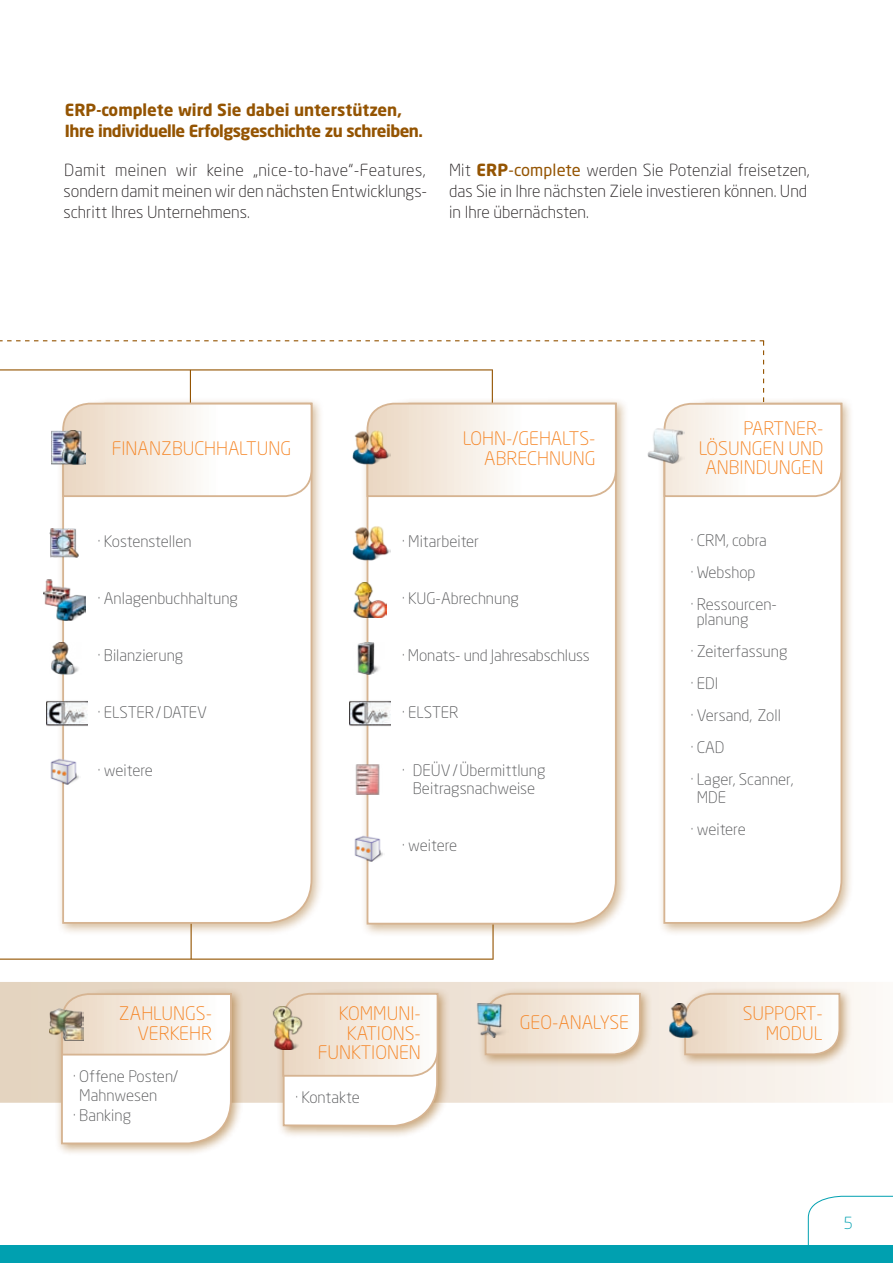
<style>
.page{position:relative;width:893px;height:1263px;background:#fff}
.page>*{position:absolute;margin:0;border:0;box-sizing:border-box;transform-origin:0 0}
.t1{font:300 18.45px/19.4px "Neo Sans Pro";color:#f58220;text-align:right}
.t2{font:300 16.5px/21px "Neo Sans Pro";color:#231f20;text-align:justify}
.t3{font:700 16.5px/21px "Neo Sans Pro";letter-spacing:-.03em;color:#945402}
.t4{font:300 16.5px "Neo Sans Pro";color:#00a0b0}
.t5{font:300 15.75px/32px "Neo Sans Pro";color:#57585a}
.t6{font:300 15.75px "Neo Sans Pro";letter-spacing:-.025em;color:#57585a}
.s1{font-weight:700;color:#945402}
.s2{font-weight:400;color:#945402}
</style>
<div class="page">
<svg style="left:807px;top:1195px;width:86px;height:51px"></svg>
<div style="left:0;top:1246px;width:893px;height:17px;background:#00a0b0"></div>
<svg style="left:0;top:982px;width:869px;height:121px;background:#eee4d7"></svg>
<hr style="left:191px;top:881px;width:1px;height:78px;background:#945402">
<hr style="left:492px;top:885px;width:2px;height:75px;background:#945402">
<hr style="left:0;top:958px;width:493px;height:2px;background:#945402">
<div style="left:361px;top:397px;width:268px;height:540px;background:#945402;opacity:.4"></div>
<svg style="left:366px;top:498px;width:252px;height:427px"></svg>
<img style="left:353px;top:524px;width:38px;height:38px">
<div style="left:56px;top:396px;width:269px;height:540px;background:#945402;opacity:.4"></div>
<svg style="left:61px;top:498px;width:252px;height:427px"></svg>
<img style="left:50px;top:754px;width:31px;height:34px">
<img style="left:354px;top:831px;width:31px;height:34px">
<img style="left:350px;top:693px;width:40px;height:40px">
<img style="left:47px;top:693px;width:40px;height:40px">
<div style="left:657px;top:397px;width:198px;height:539px;background:#945402;opacity:.4"></div>
<svg style="left:662px;top:498px;width:181px;height:427px"></svg>
<svg style="left:0;top:340px;width:843px;height:158px"></svg>
<img style="left:49px;top:528px;width:29px;height:29px">
<img style="left:44px;top:579px;width:41px;height:42px">
<img style="left:51px;top:643px;width:30px;height:31px">
<div style="left:277px;top:987px;width:173px;height:152px;background:#945402;opacity:.5"></div>
<svg style="left:281px;top:992px;width:158px;height:136px"></svg>
<div style="left:479px;top:987px;width:174px;height:80px;background:#945402;opacity:.5"></div>
<svg style="left:484px;top:992px;width:158px;height:64px"></svg>
<div style="left:678px;top:987px;width:175px;height:80px;background:#945402;opacity:.5"></div>
<svg style="left:683px;top:992px;width:158px;height:64px"></svg>
<img style="left:264px;top:1006px;width:44px;height:44px">
<img style="left:475px;top:1004px;width:34px;height:34px">
<img style="left:667px;top:1004px;width:34px;height:34px">
<img style="left:353px;top:583px;width:33px;height:34px">
<img style="left:357px;top:643px;width:27px;height:31px">
<div style="left:55px;top:987px;width:189px;height:169px;background:#945402;opacity:.5"></div>
<svg style="left:60px;top:992px;width:173px;height:153px"></svg>
<img style="left:49px;top:1006px;width:35px;height:35px">
<img style="left:355px;top:764px;width:28px;height:30px">
<img style="left:646px;top:427px;width:38px;height:38px">
<p class="t3" style="left:65px;top:99px;width:360px">ERP-complete wird Sie dabei unterstützen,<br>Ihre individuelle Erfolgsgeschichte zu schreiben.</p>
<p class="t2" style="left:63px;top:160px;width:365px">Damit meinen wir keine „nice-to-have“-Features, sondern damit meinen wir den nächsten Entwicklungs&shy;schritt Ihres Unternehmens.</p>
<p class="t2" style="left:449px;top:160px;width:362px;text-align:left">Mit <span class="s1">ERP</span><span class="s2">-complete</span> werden Sie Potenzial freisetzen, das Sie in Ihre nächsten Ziele investieren können. Und in Ihre übernächsten.</p>
<p class="t1" style="left:112px;top:438px;width:181px">FINANZBUCHHALTUNG</p>
<p class="t1" style="left:463px;top:429px;width:134px">LOHN-/GEHALTS-<br>ABRECHNUNG</p>
<p class="t5" style="left:98px;top:525px;width:95px">· Kostenstellen</p>
<p class="t5" style="left:402px;top:525px;width:78px">· Mitarbeiter</p>
<p class="t5" style="left:98px;top:582px;width:142px">· Anlagenbuchhaltung</p>
<p class="t5" style="left:402px;top:582px;width:118px">· KUG-Abrechnung</p>
<p class="t5" style="left:98px;top:639px;width:87px">· Bilanzierung</p>
<p class="t5" style="left:402px;top:639px;width:189px">· Monats- und Jahresabschluss</p>
<p class="t6" style="left:98px;top:703px;width:111px">· ELSTER/DATEV</p>
<p class="t5" style="left:402px;top:696px;width:58px">· ELSTER</p>
<p class="t5" style="left:98px;top:754px;width:57px">· weitere</p>
<p class="t5" style="left:402px;top:761px;width:145px;line-height:18px;text-align:center">· DEÜV/Übermittlung<br>Beitragsnachweise</p>
<p class="t5" style="left:402px;top:829px;width:57px">· weitere</p>
<p class="t1" style="left:699px;top:419px;width:126px">PARTNER-<br>LÖSUNGEN UND<br>ANBINDUNGEN</p>
<p class="t5" style="left:691px;top:524px;width:88px">· CRM, cobra<br>· Webshop<br>· Ressourcen-</p>
<p class="t5" style="left:691px;top:603px;width:104px;text-indent:6px">planung<br>· Zeiterfassung · EDI<br>· Versand, Zoll<br>· CAD<br>· Lager, Scanner,</p>
<p class="t5" style="left:691px;top:781px;width:57px;text-indent:6px">MDE<br>· weitere</p>
<p class="t1" style="left:119px;top:1004px;width:95px">ZAHLUNGS-<br>VERKEHR</p>
<p class="t5" style="left:73px;top:1060px;width:106px">· Offene Posten/</p>
<p class="t5" style="left:79px;top:1079px;width:80px">Mahnwesen</p>
<p class="t5" style="left:73px;top:1099px;width:59px">· Banking</p>
<p class="t1" style="left:318px;top:1003px;width:105px">KOMMUNI-<br>KATIONS-<br>FUNKTIONEN</p>
<p class="t1" style="left:520px;top:1012px;width:111px">GEO-ANALYSE</p>
<p class="t1" style="left:743px;top:1003px;width:82px">SUPPORT-<br>MODUL</p>
<p class="t5" style="left:295px;top:1081px;width:66px">· Kontakte</p>
<p class="t4" style="left:844px;top:1213px;width:11px">5</p>
</div>
